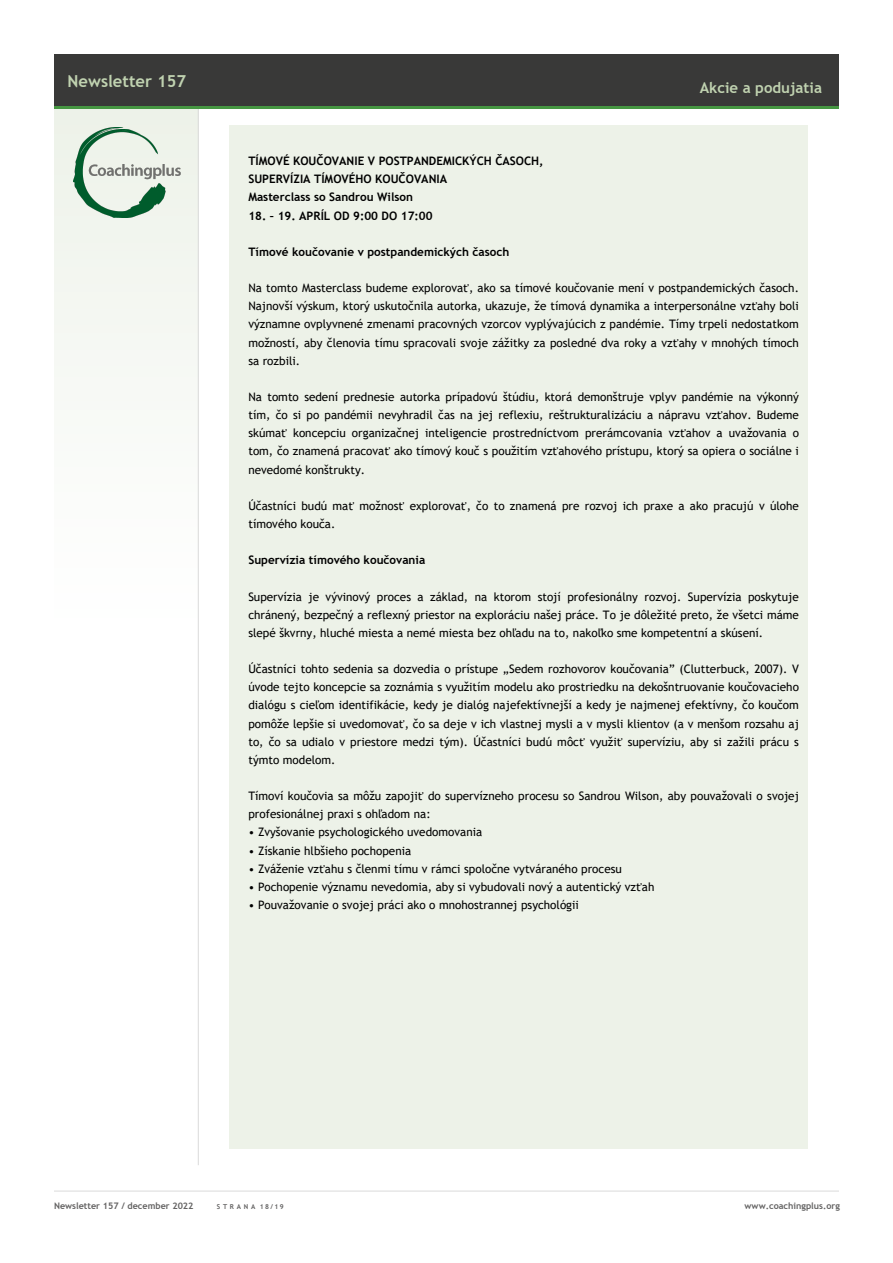
<style>
.page{position:relative;width:893px;height:1263px;background:#fff}
.page>*{position:absolute;margin:0;border:0;box-sizing:border-box;transform-origin:0 0}
.t1{font:700 16.5px "Trebuchet MS";color:#c0d2b0}
.t2{font:700 15px "Trebuchet MS";color:#c0d2b0}
.t3{font:11.7px/18.1px "Trebuchet MS";color:#000;text-align:justify}
.t4{font:700 11.7px/18.1px "Trebuchet MS";color:#000}
.t5{font:700 9px "Trebuchet MS";color:#646363}
.t6{font:700 9px "Trebuchet MS";color:#646363}
.t7{font:700 6.75px "Trebuchet MS";letter-spacing:.405em;color:#646363}
.s1{font-style:inherit}
</style>
<div class="page">
<div style="left:54px;top:106px;width:145px;height:525px;background:#f7f9f6"></div>
<hr style="left:54px;top:1191px;width:785px;height:1px;background:#dadada">
<hr style="left:198px;top:108px;width:1px;height:1057px;background:#dadada">
<div style="left:54px;top:54px;width:785px;height:53px;background:#393938"></div>
<hr style="left:54px;top:106px;width:785px;height:3px;background:#469642">
<img style="left:74px;top:127px;width:106px;height:91px">
<div style="left:229px;top:126px;width:579px;height:1023px;background:#edf2e8"></div>
<h1 class="t1" style="left:68px;top:70px;width:120px">Newsletter 157</h1>
<p class="t2" style="left:700px;top:79px;width:124px">Akcie a podujatia</p>
<p class="t4" style="left:248px;top:152px;width:297px">TÍMOVÉ KOUČOVANIE V POSTPANDEMICKÝCH ČASOCH,<br>SUPERVÍZIA TÍMOVÉHO KOUČOVANIA<br>Masterclass so Sandrou Wilson</p>
<p class="t4" style="left:248px;top:206px;width:186px">18. – 19. APRÍL OD 9:00 DO 17:00</p>
<p class="t4" style="left:248px;top:243px;width:263px">Tímové koučovanie v postpandemických časoch</p>
<p class="t3" style="left:248px;top:279px;width:552px">Na tomto Masterclass budeme explorovať, ako sa tímové koučovanie mení v postpandemických časoch.<br>Najnovší výskum, ktorý uskutočnila autorka, ukazuje, že tímová dynamika a interpersonálne vzťahy boli významne ovplyvnené zmenami pracovných vzorcov vyplývajúcich z pandémie. Tímy trpeli nedostatkom možností, aby členovia tímu spracovali svoje zážitky za posledné dva roky a vzťahy v mnohých tímoch sa rozbili.</p>
<p class="t3" style="left:248px;top:388px;width:552px">Na tomto sedení prednesie autorka prípadovú štúdiu, ktorá demonštruje vplyv pandémie na výkonný tím, čo si po pandémii nevyhradil čas na jej reflexiu, reštrukturalizáciu a nápravu vzťahov. Budeme skúmať koncepciu organizačnej inteligencie prostredníctvom prerámcovania vzťahov a uvažovania o tom, čo znamená pracovať ako tímový kouč s použitím vzťahového prístupu, ktorý sa opiera o sociálne i nevedomé konštrukty.</p>
<p class="t3" style="left:248px;top:496px;width:552px">Účastníci budú mať možnosť explorovať, čo to znamená pre rozvoj ich praxe a ako pracujú v úlohe tímového kouča.</p>
<p class="t4" style="left:248px;top:551px;width:178px">Supervízia tímového koučovania</p>
<p class="t3" style="left:248px;top:587px;width:552px">Supervízia je vývinový proces a základ, na ktorom stojí profesionálny rozvoj. Supervízia poskytuje chránený, bezpečný a reflexný priestor na exploráciu našej práce. To je dôležité preto, že všetci máme slepé škvrny, hluché miesta a nemé miesta bez ohľadu na to, nakoľko sme kompetentní a skúsení.</p>
<p class="t3" style="left:248px;top:660px;width:552px">Účastníci tohto sedenia sa dozvedia o prístupe „Sedem rozhovorov koučovania” (Clutterbuck, 2007). V úvode tejto koncepcie sa zoznámia s využitím modelu ako prostriedku na dekošntruovanie koučovacieho dialógu s cieľom identifikácie, kedy je dialóg najefektívnejší a kedy je najmenej efektívny, čo koučom pomôže lepšie si uvedomovať, čo sa deje v ich vlastnej mysli a v mysli klientov (a v menšom rozsahu aj to, čo sa udialo v priestore medzi tým). Účastníci budú môcť využiť supervíziu, aby si zažili prácu s týmto modelom.</p>
<p class="t3" style="left:248px;top:787px;width:552px">Tímoví koučovia sa môžu zapojiť do supervízneho procesu so Sandrou Wilson, aby pouvažovali o svojej profesionálnej praxi s ohľadom na:</p>
<p class="t3" style="left:248px;top:823px;width:235px">• Zvyšovanie psychologického uvedomovania</p>
<p class="t3" style="left:248px;top:841px;width:164px">• Získanie hlbšieho pochopenia</p>
<p class="t3" style="left:248px;top:859px;width:375px">• Zváženie vzťahu s členmi tímu v rámci spoločne vytváraného procesu</p>
<p class="t3" style="left:248px;top:877px;width:408px">• Pochopenie významu nevedomia, aby si vybudovali nový a autentický vzťah</p>
<p class="t3" style="left:248px;top:896px;width:332px">• Pouvažovanie o svojej práci ako o mnohostrannej psychológii</p>
<p class="t5" style="left:54px;top:1200px;width:141px">Newsletter 157 / december 2022</p>
<p class="t7" style="left:217px;top:1202px;width:68px">STRANA <span class="s1">18/19</span></p>
<p class="t6" style="left:745px;top:1200px;width:97px">www.coachingplus.org</p>
</div>
